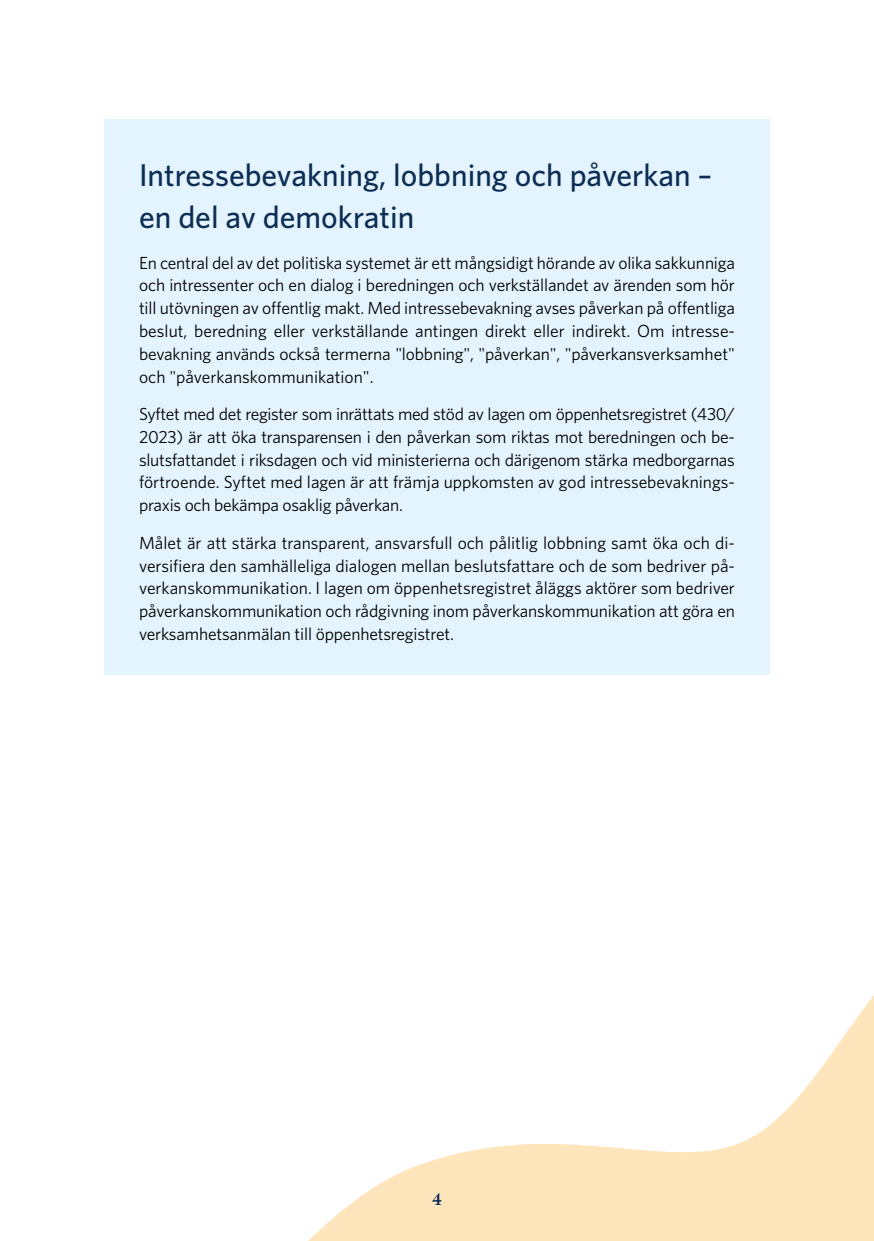
<style>
.page{position:relative;width:874px;height:1241px;background:#fff}
.page>*{position:absolute;margin:0;border:0;box-sizing:border-box;transform-origin:0 0}
.H2_Infolaatikon_otsikko{font:500 31.5px/42px "Whitney";color:#0c2d54}
.t1{font:600 19.25px "Mercury Display";color:#0c2d54}
.Infolaatikon_leipäteksti{font:17.5px/22.8px "Whitney";letter-spacing:-.01em;color:#000;text-align:justify}
</style>
<div class="page">
<svg style="left:309px;top:996px;width:564px;height:244px"></svg>
<div style="left:104px;top:119px;width:665px;height:555px;background:#e4f4fe"></div>
<h2 class="H2_Infolaatikon_otsikko" style="left:139px;top:154px;width:574px">Intressebevakning, lobbning och påverkan – en del av demokratin</h2>
<p class="Infolaatikon_leipäteksti" style="left:139px;top:251px;width:597px">En central del av det politiska systemet är ett mångsidigt hörande av olika sakkunniga och intressenter och en dialog i beredningen och verkställandet av ärenden som hör till utövningen av offentlig makt. Med intressebevakning avses påverkan på offentliga beslut, beredning eller verkställande antingen direkt eller indirekt. Om intresse&shy;bevakning används också termerna "lobbning", "påverkan", "påverkansverksamhet" och "påverkanskommunikation".</p>
<p class="Infolaatikon_leipäteksti" style="left:139px;top:402px;width:597px">Syftet med det register som inrättats med stöd av lagen om öppenhetsregistret (430/ 2023) är att öka transparensen i den påverkan som riktas mot beredningen och be&shy;slutsfattandet i riksdagen och vid ministerierna och därigenom stärka medborgarnas förtroende. Syftet med lagen är att främja uppkomsten av god intressebevaknings&shy;praxis och bekämpa osaklig påverkan.</p>
<p class="Infolaatikon_leipäteksti" style="left:139px;top:531px;width:597px">Målet är att stärka transparent, ansvarsfull och pålitlig lobbning samt öka och di&shy;versifiera den samhälleliga dialogen mellan beslutsfattare och de som bedriver på&shy;verkanskommunikation. I lagen om öppenhetsregistret åläggs aktörer som bedriver påverkanskommunikation och rådgivning inom påverkanskommunikation att göra en verksamhetsanmälan till öppenhetsregistret.</p>
<p class="t1" style="left:431px;top:1184px;width:12px">4</p>
</div>
